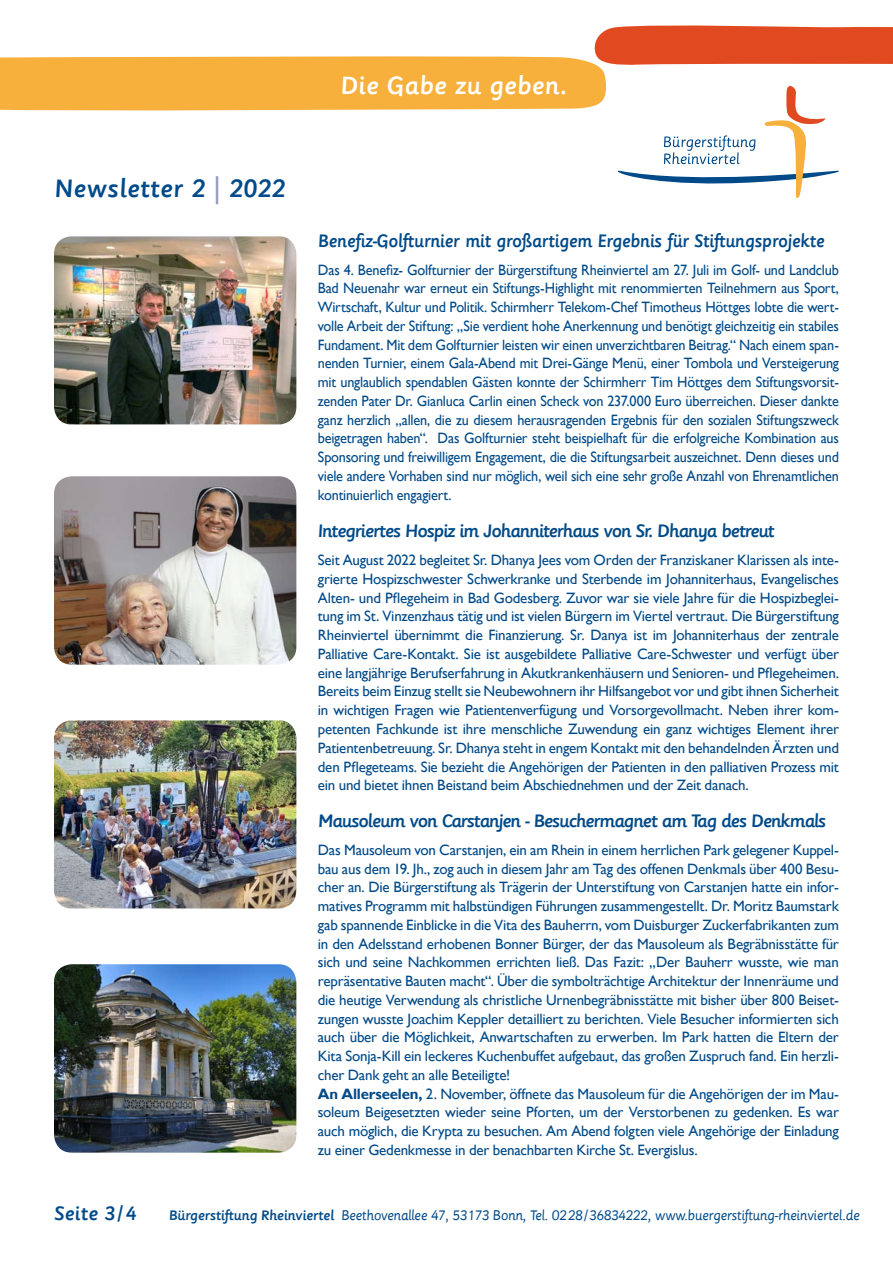
<style>
.page{position:relative;width:893px;height:1263px;background:#fff}
.page>*{position:absolute;margin:0;border:0;box-sizing:border-box;transform-origin:0 0}
.t1{font:500 27.15px "Sassoon Primary Com";letter-spacing:.005em;color:#004a89}
.t2{font:500 27px "Sassoon Primary Com";color:#fff}
.t3{font:500 21px "Sassoon Primary Com";letter-spacing:.005em;color:#004a89}
.t4{font:500 19.5px "Sassoon Primary Com";letter-spacing:-.065em;color:#004a89}
.t5{font:500 19.5px "Sassoon Primary Com";letter-spacing:-.025em;color:#004a89;scale:.95 1}
.t6{font:15px/18.8px "Gill Sans";letter-spacing:-.015em;color:#004a89;text-align:justify}
.t7{font:15px/18.8px "Gill Sans";letter-spacing:-.015em;color:#004a89;text-align:justify;scale:.95 1}
.t8{font:14.85px "Sassoon Primary Com";letter-spacing:-.025em;color:#004a89}
.s1{color:#929ac0}
.s2{font-weight:700}
.s3{font-weight:500}
</style>
<div class="page">
<svg style="left:0;top:25px;width:893px;height:173px"></svg>
<img style="left:54px;top:236px;width:242px;height:188px">
<img style="left:54px;top:476px;width:242px;height:189px">
<img style="left:54px;top:720px;width:242px;height:188px">
<img style="left:54px;top:964px;width:242px;height:188px">
<h1 class="t1" style="left:54px;top:173px;width:233px">Newsletter 2 <span class="s1">|</span> 2022</h1>
<h2 class="t2" style="left:340px;top:70px;width:228px">Die Gabe zu geben.</h2>
<h3 class="t5" style="left:318px;top:230px;width:535px">Benefiz-Golfturnier mit großartigem Ergebnis für Stiftungsprojekte</h3>
<p class="t7" style="left:318px;top:260px;width:550px">Das 4. Benefiz- Golfturnier der Bürgerstiftung Rheinviertel am 27. Juli im Golf- und Landclub Bad Neuenahr war erneut ein Stiftungs-Highlight mit renommierten Teilnehmern aus Sport, Wirtschaft, Kultur und Politik. Schirmherr Telekom-Chef Timotheus Höttges lobte die wert&shy;volle Arbeit der Stiftung: „Sie verdient hohe Anerkennung und benötigt gleichzeitig ein stabiles Fundament. Mit dem Golfturnier leisten wir einen unverzichtbaren Beitrag.“ Nach einem span&shy;nenden Turnier, einem Gala-Abend mit Drei-Gänge Menü, einer Tombola und Versteigerung mit unglaublich spendablen Gästen konnte der Schirmherr Tim Höttges dem Stiftungsvorsit&shy;zenden Pater Dr. Gianluca Carlin einen Scheck von 237.000 Euro überreichen. Dieser dankte ganz herzlich „allen, die zu diesem herausragenden Ergebnis für den sozialen Stiftungszweck beigetragen haben“. Das Golfturnier steht beispielhaft für die erfolgreiche Kombination aus Sponsoring und freiwilligem Engagement, die die Stiftungsarbeit auszeichnet. Denn dieses und viele andere Vorhaben sind nur möglich, weil sich eine sehr große Anzahl von Ehrenamtlichen kontinuierlich engagiert.</p>
<h3 class="t4" style="left:318px;top:520px;width:458px">Integriertes Hospiz im Johanniterhaus von Sr. Dhanya betreut</h3>
<p class="t6" style="left:318px;top:551px;width:523px">Seit August 2022 begleitet Sr. Dhanya Jees vom Orden der Franziskaner Klarissen als inte&shy;grierte Hospizschwester Schwerkranke und Sterbende im Johanniterhaus, Evangelisches Alten- und Pflegeheim in Bad Godesberg. Zuvor war sie viele Jahre für die Hospizbeglei&shy;tung im St. Vinzenzhaus tätig und ist vielen Bürgern im Viertel vertraut. Die Bürgerstiftung Rheinviertel übernimmt die Finanzierung. Sr. Danya ist im Johanniterhaus der zentrale Palliative Care-Kontakt. Sie ist ausgebildete Palliative Care-Schwester und verfügt über eine langjährige Berufserfahrung in Akutkrankenhäusern und Senioren- und Pflegeheimen.<br>Bereits beim Einzug stellt sie Neubewohnern ihr Hilfsangebot vor und gibt ihnen Sicherheit in wichtigen Fragen wie Patientenverfügung und Vorsorgevollmacht. Neben ihrer kom&shy;petenten Fachkunde ist ihre menschliche Zuwendung ein ganz wichtiges Element ihrer Patientenbetreuung. Sr. Dhanya steht in engem Kontakt mit den behandelnden Ärzten und den Pflegeteams. Sie bezieht die Angehörigen der Patienten in den palliativen Prozess mit ein und bietet ihnen Beistand beim Abschiednehmen und der Zeit danach.</p>
<h3 class="t4" style="left:318px;top:810px;width:510px">Mausoleum von Carstanjen - Besuchermagnet am Tag des Denkmals</h3>
<p class="t6" style="left:318px;top:841px;width:523px;text-align:left">Das Mausoleum von Carstanjen, ein am Rhein in einem herrlichen Park gelegener Kuppel&shy;bau aus dem 19. Jh., zog auch in diesem Jahr am Tag des offenen Denkmals über 400 Besu&shy;cher an. Die Bürgerstiftung als Trägerin der Unterstiftung von Carstanjen hatte ein infor&shy;matives Programm mit halbstündigen Führungen zusammengestellt. Dr. Moritz Baumstark gab spannende Einblicke in die Vita des Bauherrn, vom Duisburger Zuckerfabrikanten zum in den Adelsstand erhobenen Bonner Bürger, der das Mausoleum als Begräbnisstätte für sich und seine Nachkommen errichten ließ. Das Fazit: „Der Bauherr wusste, wie man repräsentative Bauten macht“. Über die symbolträchtige Architektur der Innenräume und die heutige Verwendung als christliche Urnenbegräbnisstätte mit bisher über 800 Beiset&shy;zungen wusste Joachim Keppler detailliert zu berichten. Viele Besucher informierten sich auch über die Möglichkeit, Anwartschaften zu erwerben. Im Park hatten die Eltern der Kita Sonja-Kill ein leckeres Kuchenbuffet aufgebaut, das großen Zuspruch fand. Ein herzli&shy;cher Dank geht an alle Beteiligte!<br><span class="s2">An Allerseelen,</span> 2. November, öffnete das Mausoleum für die Angehörigen der im Mau&shy;soleum Beigesetzten wieder seine Pforten, um der Verstorbenen zu gedenken. Es war auch möglich, die Krypta zu besuchen. Am Abend folgten viele Angehörige der Einladung zu einer Gedenkmesse in der benachbarten Kirche St. Evergislus.</p>
<h3 class="t3" style="left:54px;top:1201px;width:84px">Seite 3/4</h3>
<p class="t8" style="left:169px;top:1206px;width:693px"><span class="s3">Bürgerstiftung Rheinviertel</span> Beethovenallee 47, 53173 Bonn, Tel. 0228/36834222, www.buergerstiftung-rheinviertel.de</p>
</div>
